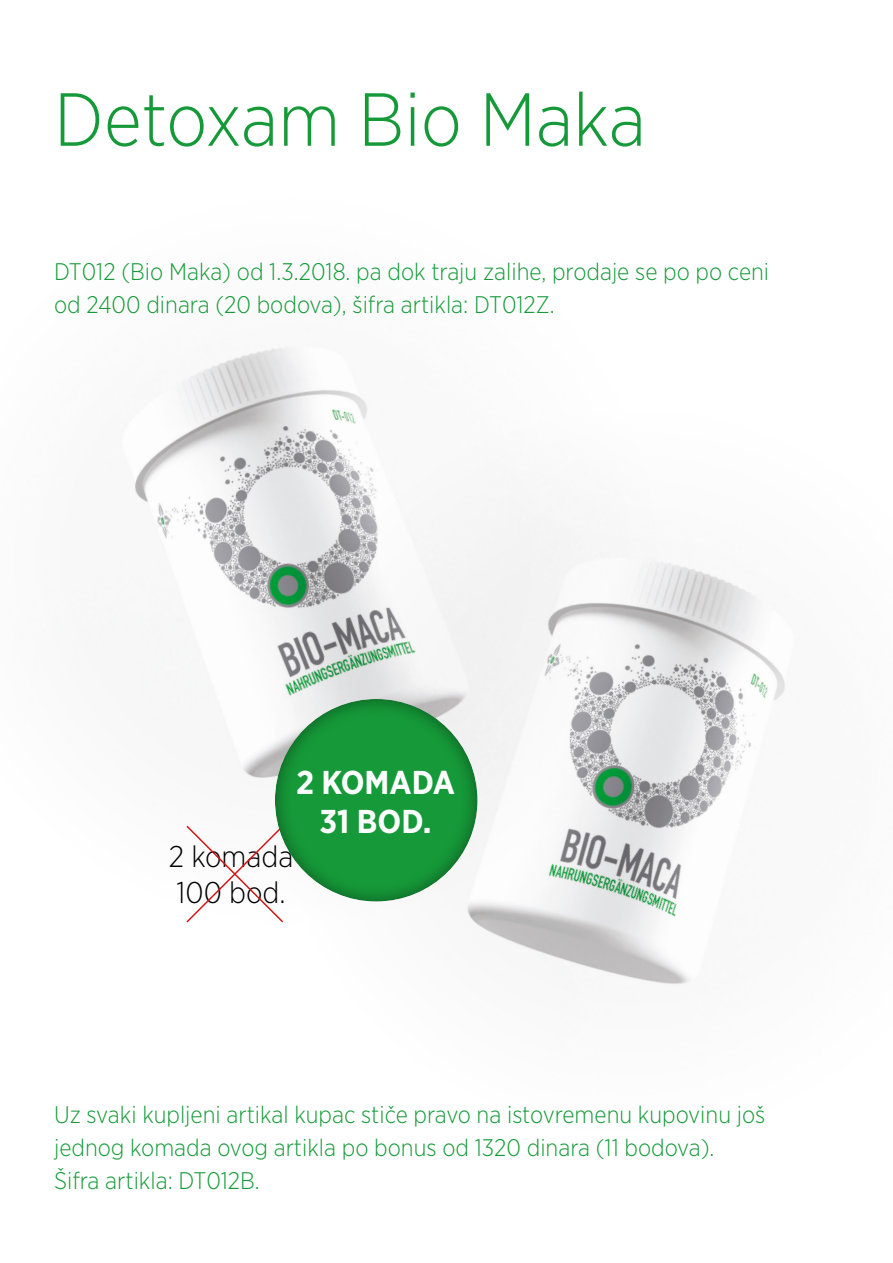
<style>
.page{position:relative;width:893px;height:1263px;background:#fff}
.page>*{position:absolute;margin:0;border:0;box-sizing:border-box;transform-origin:0 0}
.t1{font:300 75px "Gotham Narrow";color:#169a39}
.t2{font:700 33px/39.6px "Gotham Narrow";color:#fff;text-align:center}
.t3{font:300 30px/36px "Gotham Narrow";color:#000}
.t4{font:300 24px/33px "Gotham Narrow";color:#169a39}
</style>
<div class="page">
<img style="left:134px;top:346px;width:651px;height:639px">
<svg style="left:185px;top:824px;width:100px;height:100px"></svg>
<div style="left:273px;top:697px;width:218px;height:205px;background:#000;opacity:.5"></div>
<h1 class="t1" style="left:54px;top:73px;width:593px">Detoxam Bio Maka</h1>
<p class="t4" style="left:54px;top:254px;width:717px">DT012 (Bio Maka) od 1.3.2018. pa dok traju zalihe, prodaje se po po ceni od 2400 dinara (20 bodova), šifra artikla: DT012Z.</p>
<h2 class="t2" style="left:296px;top:762px;width:160px">2 KOMADA<br>31 BOD.</h2>
<p class="t3" style="left:169px;top:837px;width:126px">2 komada<br>100 bod.</p>
<p class="t4" style="left:54px;top:1097px;width:713px">Uz svaki kupljeni artikal kupac stiče pravo na istovremenu kupovinu još jednog komada ovog artikla po bonus od 1320 dinara (11 bodova). šifra artikla: DT012B.</p>
</div>
